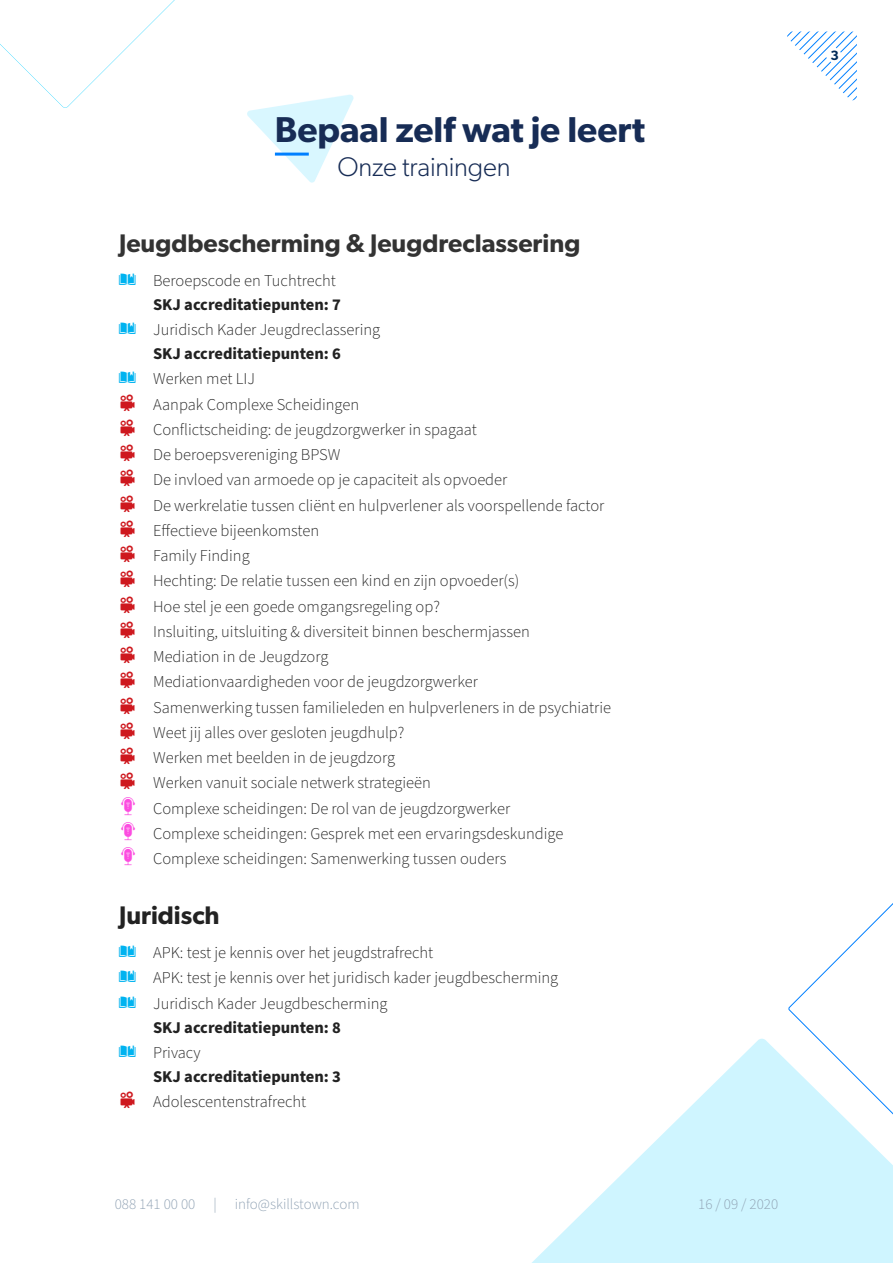
<style>
.page{position:relative;width:893px;height:1263px;background:#fff}
.page>*{position:absolute;margin:0;border:0;box-sizing:border-box;transform-origin:0 0}
.t1{font:600 36px "Gibson";color:#172c55}
.t2{font:300 27px "Gibson";letter-spacing:-.01em;color:#172c55}
.t3{font:600 25.5px "Gibson";color:#333}
.t4{font:600 25.5px "Gibson";color:#222}
.t5{font:300 16.5px/25.2px "Source Sans Pro";color:#222}
.t6{font:700 16.5px "Source Sans Pro";color:#222}
.t7{font:300 15px "Source Sans Pro";color:#8fa1b3}
.t8{font:300 15px "Source Sans Pro";color:#8ea0b2}
.t9{font:600 13.5px "Gibson";color:#002a57}
</style>
<div class="page">
<svg style="left:788px;top:903px;width:105px;height:136px"></svg>
<svg style="left:532px;top:1039px;width:361px;height:224px;fill:#cff5ff"></svg>
<svg style="left:787px;top:31px;width:70px;height:70px"></svg>
<svg style="left:0;top:0;width:354px;height:183px"></svg>
<h1 class="t1" style="left:275px;top:108px;width:371px">Bepaal zelf wat je leert</h1>
<h2 class="t2" style="left:337px;top:150px;width:175px">Onze trainingen</h2>
<h3 class="t3" style="left:119px;top:228px;width:463px">Jeugdbescherming &amp; Jeugdreclassering</h3>
<p class="t5" style="left:153px;top:268px;width:184px">Beroepscode en Tuchtrecht</p>
<p class="t6" style="left:153px;top:293px;width:189px">SKJ accreditatiepunten: 7</p>
<p class="t5" style="left:153px;top:317px;width:229px">Juridisch Kader Jeugdreclassering</p>
<p class="t6" style="left:153px;top:342px;width:189px">SKJ accreditatiepunten: 6</p>
<p class="t5" style="left:153px;top:367px;width:459px">Werken met LIJ<br>Aanpak Complexe Scheidingen<br>Conflictscheiding: de jeugdzorgwerker in spagaat<br>De beroepsvereniging BPSW<br>De invloed van armoede op je capaciteit als opvoeder<br>De werkrelatie tussen cliënt en hulpverlener als voorspellende factor Effectieve bijeenkomsten<br>Family Finding<br>Hechting: De relatie tussen een kind en zijn opvoeder(s)<br>Hoe stel je een goede omgangsregeling op?<br>Insluiting, uitsluiting &amp; diversiteit binnen beschermjassen<br>Mediation in de Jeugdzorg<br>Mediationvaardigheden voor de jeugdzorgwerker<br>Samenwerking tussen familieleden en hulpverleners in de psychiatrie Weet jij alles over gesloten jeugdhulp?<br>Werken met beelden in de jeugdzorg<br>Werken vanuit sociale netwerk strategieën<br>Complexe scheidingen: De rol van de jeugdzorgwerker<br>Complexe scheidingen: Gesprek met een ervaringsdeskundige Complexe scheidingen: Samenwerking tussen ouders</p>
<h3 class="t4" style="left:119px;top:900px;width:102px">Juridisch</h3>
<p class="t5" style="left:153px;top:940px;width:407px">APK: test je kennis over het jeugdstrafrecht<br>APK: test je kennis over het juridisch kader jeugdbescherming<br>Juridisch Kader Jeugdbescherming</p>
<p class="t6" style="left:153px;top:1016px;width:189px">SKJ accreditatiepunten: 8</p>
<p class="t5" style="left:153px;top:1040px;width:49px">Privacy</p>
<p class="t6" style="left:153px;top:1065px;width:189px">SKJ accreditatiepunten: 3</p>
<p class="t5" style="left:153px;top:1089px;width:155px">Adolescentenstrafrecht</p>
<p class="t7" style="left:115px;top:1194px;width:246px">088 141 00 00 | info@skillstown.com</p>
<p class="t9" style="left:830px;top:47px;width:10px">3</p>
<p class="t8" style="left:698px;top:1194px;width:81px">16 / 09 / 2020</p>
</div>
